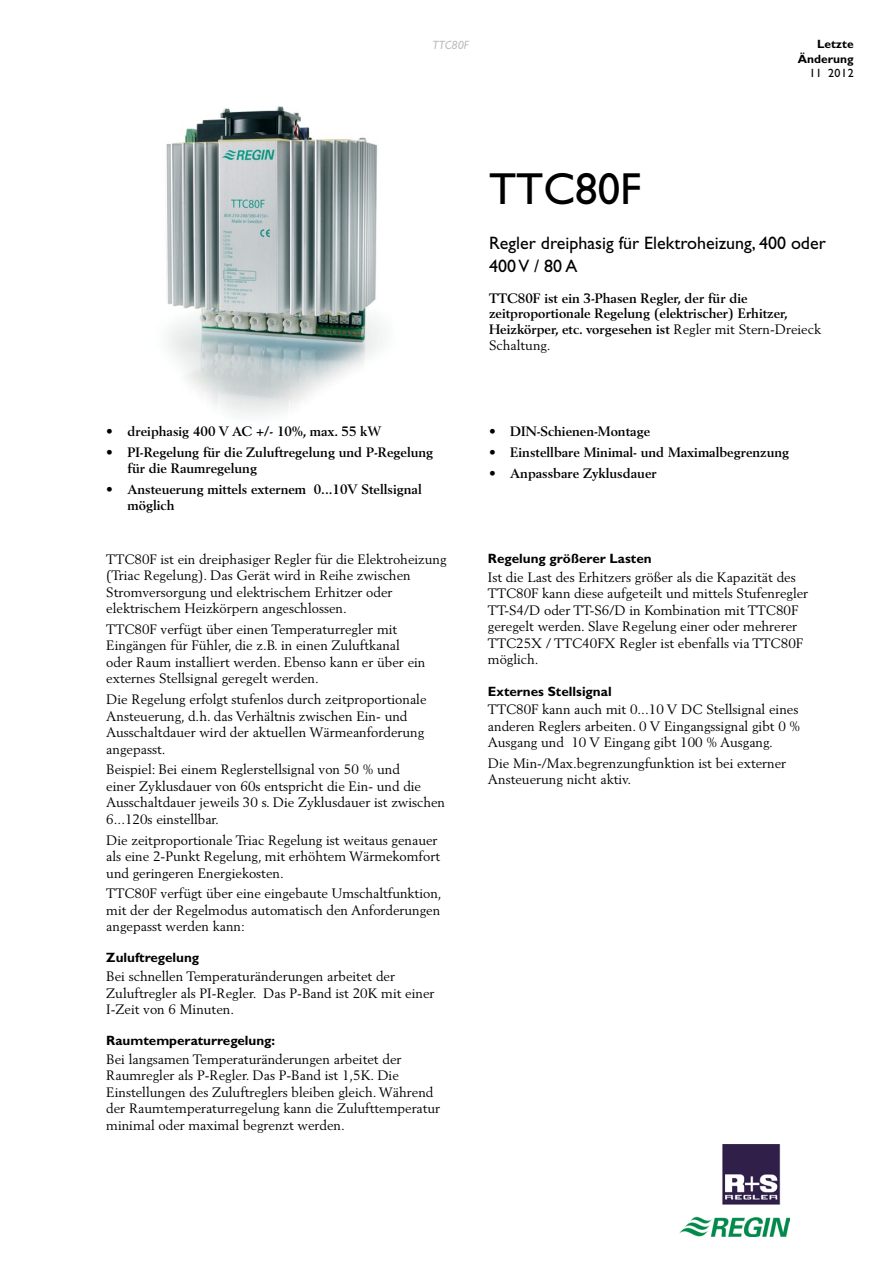
<style>
.page{position:relative;width:893px;height:1263px;background:#fff}
.page>*{position:absolute;margin:0;border:0;box-sizing:border-box;transform-origin:0 0}
.H_gill{font:45px "Gill Sans";color:#000}
.H_gill_mid{font:18px/22.5px "Gill Sans";color:#000}
.body{font:13.5px/16.5px "Berling";color:#000}
.H_berling_small_bold{font:700 13.5px/15.8px "Berling";color:#000}
.H_gill_bold_small{font:700 13.5px "Gill Sans";color:#000}
.t1{font:700 12px/14.4px "Gill Sans";color:#000;text-align:right}
.t2{font:italic 12px "Gill Sans";color:#bcbec0}
.t3{font:12px "Gill Sans";letter-spacing:.045em;color:#000}
.s1{font-weight:400}
</style>
<div class="page">
<img style="left:679px;top:1145px;width:111px;height:91px">
<img style="left:166px;top:106px;width:217px;height:309px">
<p class="t2" style="left:433px;top:39px;width:38px">TTC80F</p>
<p class="t1" style="left:798px;top:37px;width:57px">Letzte<br>Änderung</p>
<p class="t3" style="left:809px;top:66px;width:46px">11 2012</p>
<p class="H_berling_small_bold" style="left:106px;top:424px;width:277px">• dreiphasig 400 V AC +/- 10%, max. 55 kW</p>
<p class="H_berling_small_bold" style="left:128px;top:445px;width:307px;text-indent:-21px">• PI-Regelung für die Zuluftregelung und P-Regelung für die Raumregelung</p>
<p class="H_berling_small_bold" style="left:128px;top:481px;width:296px;text-indent:-21px">• Ansteuerung mittels externem 0...10V Stellsignal möglich</p>
<p class="body" style="left:106px;top:550px;width:342px">TTC80F ist ein dreiphasiger Regler für die Elektroheizung (Triac Regelung). Das Gerät wird in Reihe zwischen Stromversorgung und elektrischem Erhitzer oder elektrischem Heizkörpern angeschlossen.</p>
<p class="body" style="left:106px;top:621px;width:321px">TTC80F verfügt über einen Temperaturregler mit Eingängen für Fühler, die z.B. in einen Zuluftkanal oder Raum installiert werden. Ebenso kann er über ein externes Stellsignal geregelt werden.</p>
<p class="body" style="left:106px;top:691px;width:322px">Die Regelung erfolgt stufenlos durch zeitproportionale Ansteuerung, d.h. das Verhältnis zwischen Ein- und Ausschaltdauer wird der aktuellen Wärmeanforderung angepasst.</p>
<p class="body" style="left:106px;top:761px;width:340px">Beispiel: Bei einem Reglerstellsignal von 50 % und<br>einer Zyklusdauer von 60s entspricht die Ein- und die Ausschaltdauer jeweils 30 s. Die Zyklusdauer ist zwischen 6...120s einstellbar.</p>
<p class="body" style="left:106px;top:831px;width:335px">Die zeitproportionale Triac Regelung ist weitaus genauer als eine 2-Punkt Regelung, mit erhöhtem Wärmekomfort und geringeren Energiekosten.</p>
<p class="body" style="left:106px;top:885px;width:337px;text-align:justify">TTC80F verfügt über eine eingebaute Umschaltfunktion, mit der der Regelmodus automatisch den Anforderungen angepasst werden kann:</p>
<p class="H_gill_bold_small" style="left:106px;top:950px;width:94px">Zuluftregelung</p>
<p class="body" style="left:106px;top:968px;width:330px">Bei schnellen Temperaturänderungen arbeitet der<br>Zuluftregler als PI-Regler. Das P-Band ist 20K mit einer<br>I-Zeit von 6 Minuten.</p>
<p class="H_gill_bold_small" style="left:106px;top:1032px;width:170px">Raumtemperaturregelung:</p>
<p class="body" style="left:106px;top:1050px;width:335px">Bei langsamen Temperaturänderungen arbeitet der Raumregler als P-Regler. Das P-Band ist 1,5K. Die Einstellungen des Zuluftreglers bleiben gleich. Während der Raumtemperaturregelung kann die Zulufttemperatur minimal oder maximal begrenzt werden.</p>
<p class="H_gill" style="left:489px;top:163px;width:154px">TTC80F</p>
<p class="H_gill_mid" style="left:489px;top:232px;width:338px">Regler dreiphasig für Elektroheizung, 400 oder<br>400 V / 80 A</p>
<p class="H_berling_small_bold" style="left:489px;top:290px;width:333px">TTC80F ist ein 3-Phasen Regler, der für die zeitproportionale Regelung (elektrischer) Erhitzer, Heizkörper, etc. vorgesehen ist <span class="s1">Regler mit Stern-Dreieck Schaltung.</span></p>
<p class="H_berling_small_bold" style="left:489px;top:424px;width:163px">• DIN-Schienen-Montage</p>
<p class="H_berling_small_bold" style="left:489px;top:445px;width:302px">• Einstellbare Minimal- und Maximalbegrenzung</p>
<p class="H_berling_small_bold" style="left:489px;top:465px;width:169px">• Anpassbare Zyklusdauer</p>
<p class="H_gill_bold_small" style="left:488px;top:551px;width:165px">Regelung größerer Lasten</p>
<p class="body" style="left:488px;top:569px;width:322px">Ist die Last des Erhitzers größer als die Kapazität des TTC80F kann diese aufgeteilt und mittels Stufenregler TT-S4/D oder TT-S6/D in Kombination mit TTC80F geregelt werden. Slave Regelung einer oder mehrerer TTC25X / TTC40FX Regler ist ebenfalls via TTC80F möglich.</p>
<p class="H_gill_bold_small" style="left:488px;top:683px;width:125px">Externes Stellsignal</p>
<p class="body" style="left:488px;top:701px;width:314px">TTC80F kann auch mit 0...10 V DC Stellsignal eines anderen Reglers arbeiten. 0 V Eingangssignal gibt 0 %<br>Ausgang und 10 V Eingang gibt 100 % Ausgang.</p>
<p class="body" style="left:488px;top:755px;width:300px">Die Min-/Max.begrenzungfunktion ist bei externer<br>Ansteuerung nicht aktiv.</p>
</div>
